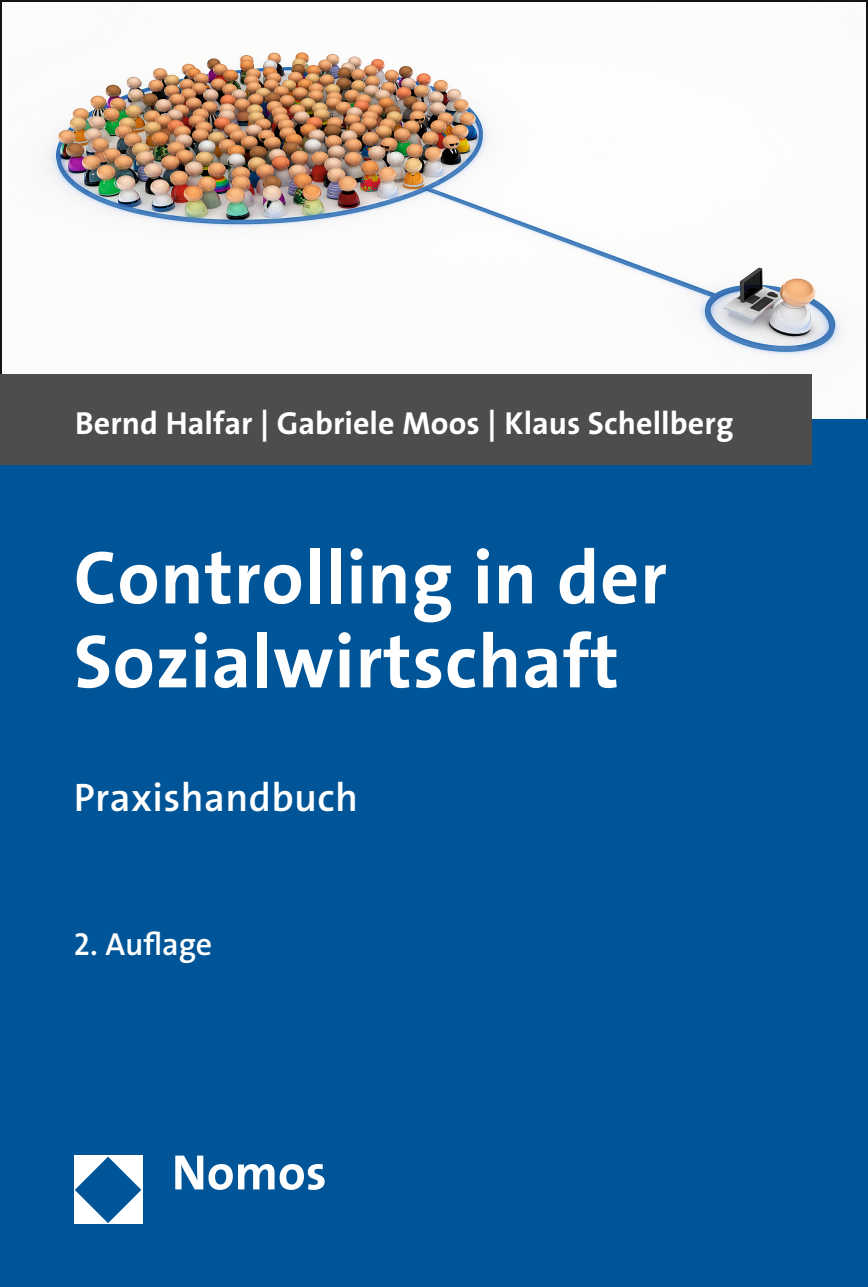
<style>
.page{position:relative;width:868px;height:1287px;background:#fff}
.page>*{position:absolute;margin:0;border:0;box-sizing:border-box;transform-origin:0 0}
.t1{font:700 76px/84px "The Sans Os F";letter-spacing:.01em;color:#fff}
.t2{font:700 50.2px "The Sans Os F";color:#fff}
.t3{font:600 40px "The Sans Os F";letter-spacing:.01em;color:#fff}
.t4{font:700 32px "The Sans Os F";letter-spacing:.005em;color:#fff}
.t5{font:600 32px "The Sans Os F";letter-spacing:-.01em;color:#fff}
</style>
<div class="page">
<img style="left:42px;top:52px;width:822px;height:368px">
<div style="left:0;top:420px;width:867px;height:867px;background:#005598"></div>
<div style="left:0;top:374px;width:811px;height:91px;background:#4d4d4c"></div>
<div style="left:74px;top:1156px;width:68px;height:68px;background:#fff"></div>
<svg style="left:75px;top:1157px;width:66px;height:66px"></svg>
<p class="t4" style="left:75px;top:403px;width:659px">Bernd Halfar | Gabriele Moos | Klaus Schellberg</p>
<h1 class="t1" style="left:74px;top:536px;width:594px">Controlling in der<br>Sozialwirtschaft</h1>
<p class="t3" style="left:74px;top:772px;width:286px">Praxishandbuch</p>
<p class="t5" style="left:74px;top:924px;width:140px">2. Auflage</p>
<h2 class="t2" style="left:172px;top:1140px;width:156px">Nomos</h2>
</div>
